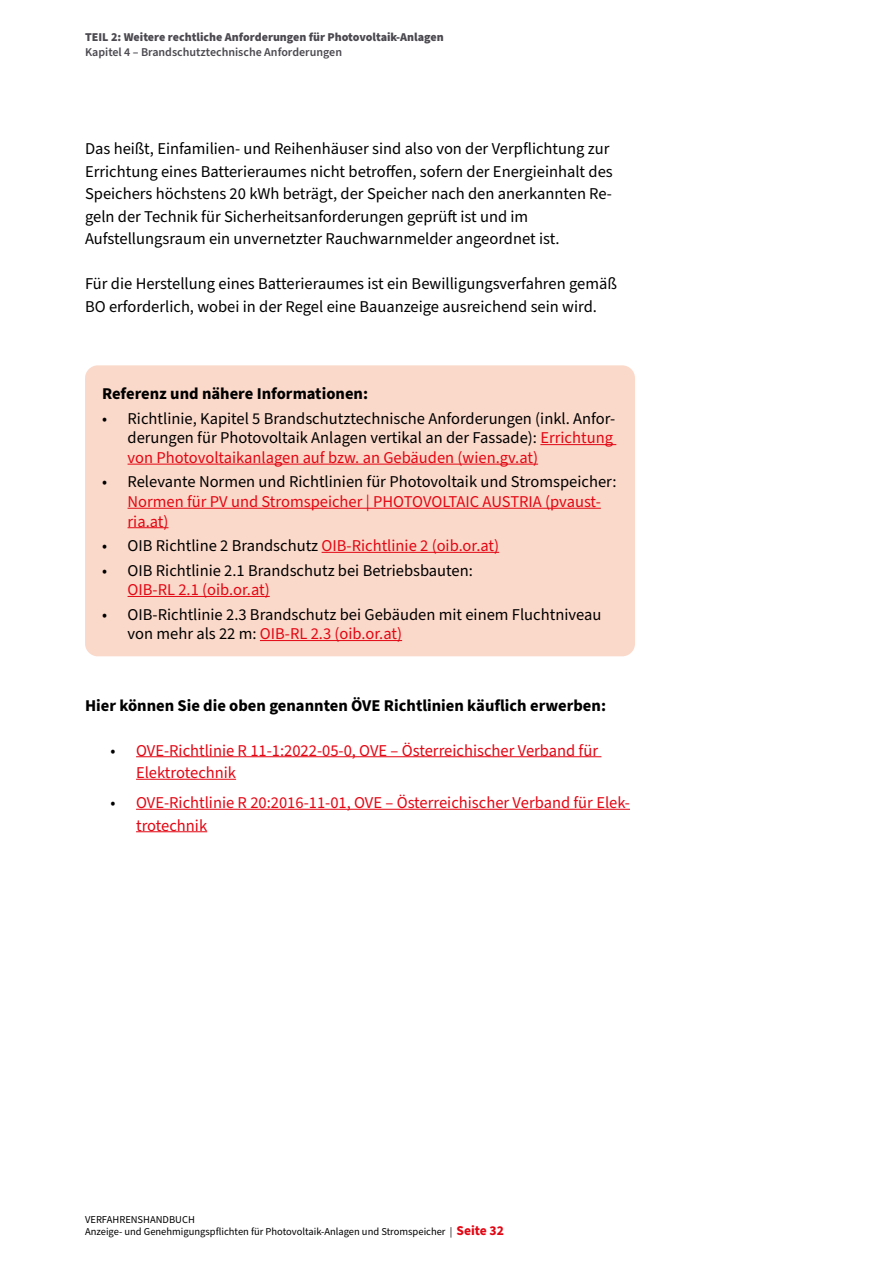
<style>
.page{position:relative;width:893px;height:1263px;background:#fff}
.page>*{position:absolute;margin:0;border:0;box-sizing:border-box;transform-origin:0 0}
.Aufzählung_Infobox{font:16.5px/19.5px "Source Sans Pro";color:#000}
.Base_Copy{font:16.5px/22.5px "Source Sans Pro";color:#000}
.Aufzählung{font:16.5px/22.5px "Source Sans Pro";color:#e30613}
.Base_Copy-2{font:700 16.5px "Source Sans Pro";color:#000}
.Aufzählung_Infobox-2{font:16.5px "Source Sans Pro";color:#e30613}
.Aufzählung_Infobox-3{font:700 16.5px "Source Sans Pro";color:#000}
.t1{font:900 12px "Source Sans Pro";color:#4c4a50}
.t2{font:600 12px "Source Sans Pro";color:#4c4a50}
.t3{font:10.5px/12px "Source Sans Pro";color:#000}
.s1{color:#e30613}
.s2{color:#000}
.s3{font-weight:700;font-size:13.5px;color:#e30613}
</style>
<div class="page">
<hr style="left:136px;top:756px;width:465px;height:1px;background:#e30613">
<hr style="left:136px;top:779px;width:100px;height:1px;background:#e30613">
<hr style="left:136px;top:809px;width:494px;height:1px;background:#e30613">
<hr style="left:136px;top:831px;width:71px;height:1px;background:#e30613">
<div style="left:85px;top:365px;width:550px;height:291px;background:#fbd9ca;border-radius:13px"></div>
<hr style="left:540px;top:444px;width:76px;height:1px;background:#e30613">
<hr style="left:128px;top:464px;width:410px;height:1px;background:#e30613">
<hr style="left:128px;top:508px;width:473px;height:1px;background:#e30613">
<hr style="left:128px;top:527px;width:41px;height:1px;background:#e30613">
<hr style="left:322px;top:552px;width:177px;height:1px;background:#e30613">
<hr style="left:128px;top:596px;width:142px;height:1px;background:#e30613">
<hr style="left:260px;top:640px;width:142px;height:1px;background:#e30613">
<p class="t1" style="left:85px;top:29px;width:360px">TEIL 2: Weitere rechtliche Anforderungen für Photovoltaik-Anlagen</p>
<p class="t2" style="left:85px;top:44px;width:259px">Kapitel 4 – Brandschutztechnische Anforderungen</p>
<p class="Base_Copy" style="left:85px;top:138px;width:529px">Das heißt, Einfamilien- und Reihenhäuser sind also von der Verpflichtung zur Errichtung eines Batterieraumes nicht betroffen, sofern der Energieinhalt des Speichers höchstens 20 kWh beträgt, der Speicher nach den anerkannten Re&shy;geln der Technik für Sicherheitsanforderungen geprüft ist und im</p>
<p class="Base_Copy" style="left:85px;top:228px;width:476px">Aufstellungsraum ein unvernetzter Rauchwarnmelder angeordnet ist.</p>
<p class="Base_Copy" style="left:85px;top:273px;width:533px">Für die Herstellung eines Batterieraumes ist ein Bewilligungsverfahren gemäß<br>BO erforderlich, wobei in der Regel eine Bauanzeige ausreichend sein wird.</p>
<p class="Aufzählung_Infobox-3" style="left:102px;top:383px;width:268px">Referenz und nähere Informationen:</p>
<p class="Aufzählung_Infobox" style="left:128px;top:409px;width:489px;text-indent:-26px">• Richtlinie, Kapitel 5 Brandschutztechnische Anforderungen (inkl. Anfor&shy;derungen für Photovoltaik Anlagen vertikal an der Fassade): <span class="s1">Errichtung von Photovoltaikanlagen auf bzw. an Gebäuden (wien.gv.at)</span></p>
<p class="Aufzählung_Infobox" style="left:128px;top:473px;width:490px;text-indent:-26px">• Relevante Normen und Richtlinien für Photovoltaik und Stromspeicher:<br><span class="s1">Normen für PV und Stromspeicher | PHOTOVOLTAIC AUSTRIA (pvaust&shy;ria.at)</span></p>
<p class="Aufzählung_Infobox-2" style="left:102px;top:535px;width:399px"><span class="s2">• OIB Richtline 2 Brandschutz</span> OIB-Richtlinie 2 (oib.or.at)</p>
<p class="Aufzählung_Infobox" style="left:128px;top:561px;width:347px;text-indent:-26px">• OIB Richtlinie 2.1 Brandschutz bei Betriebsbauten:<br><span class="s1">OIB-RL 2.1 (oib.or.at)</span></p>
<p class="Aufzählung_Infobox" style="left:128px;top:605px;width:475px;text-indent:-26px">• OIB-Richtlinie 2.3 Brandschutz bei Gebäuden mit einem Fluchtniveau von mehr als 22 m: <span class="s1">OIB-RL 2.3 (oib.or.at)</span></p>
<p class="Base_Copy-2" style="left:85px;top:694px;width:522px">Hier können Sie die oben genannten ÖVE Richtlinien käuflich erwerben:</p>
<p class="Aufzählung" style="left:136px;top:739px;width:464px;text-indent:-26px"><span class="s2">•</span> OVE-Richtlinie R 11-1:2022-05-0, OVE – Österreichischer Verband für<br>Elektrotechnik</p>
<p class="Aufzählung" style="left:136px;top:792px;width:495px;text-indent:-26px"><span class="s2">•</span> OVE-Richtlinie R 20:2016-11-01, OVE – Österreichischer Verband für Elek&shy;trotechnik</p>
<p class="t3" style="left:85px;top:1214px;width:420px">VERFAHRENSHANDBUCH<br>Anzeige- und Genehmigungspflichten für Photovoltaik-Anlagen und Stromspeicher | <span class="s3">Seite 32</span></p>
</div>
